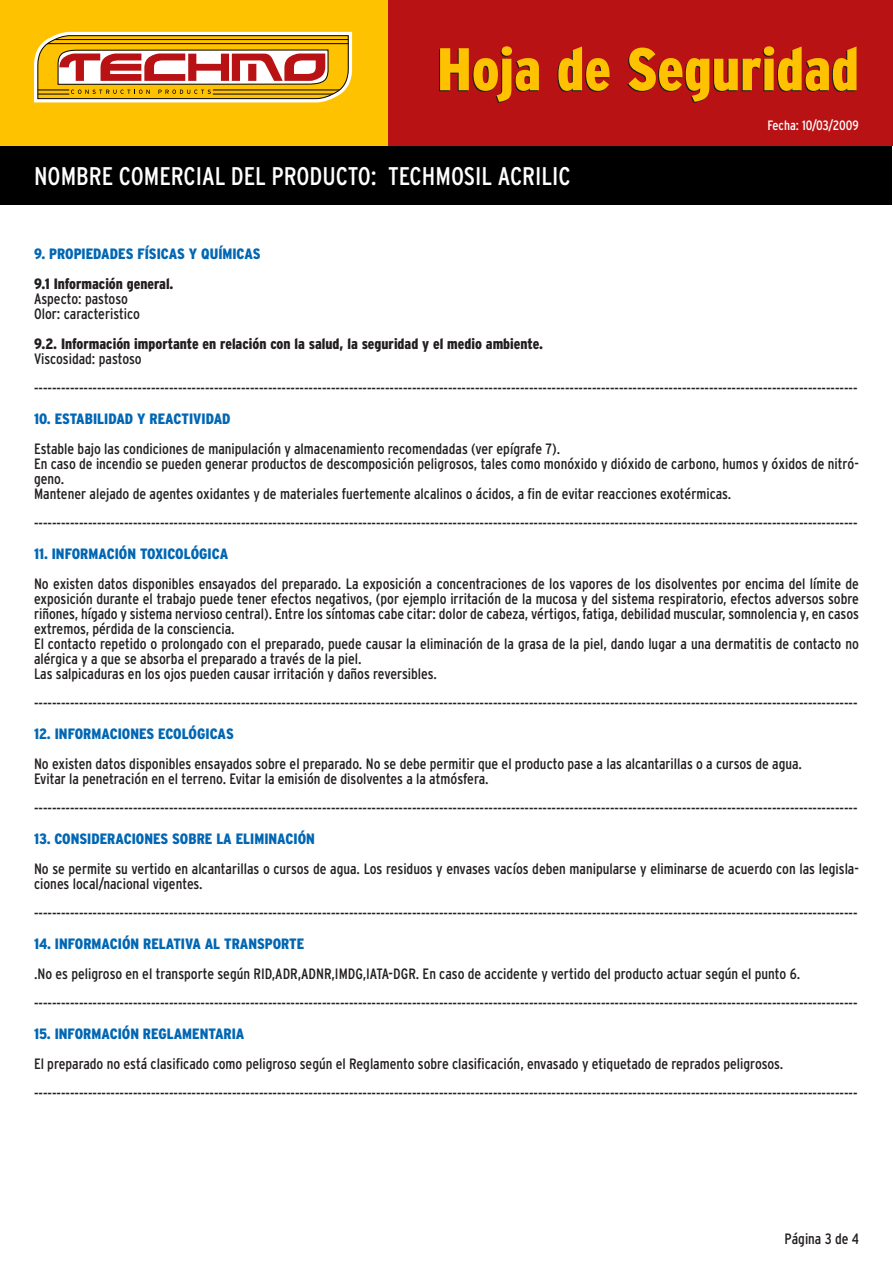
<style>
.page{position:relative;width:893px;height:1263px;background:#fff}
.page>*{position:absolute;margin:0;border:0;box-sizing:border-box;transform-origin:0 0}
.t1{font:900 condensed 60px "Interstate";color:#ffc200}
.t2{font:condensed 25.5px "Interstate";color:#fff}
.general{font:condensed 15px/15px "Interstate";color:#231f20}
.ladillo_azul{font:900 condensed 15px "Interstate";color:#0166b3}
.general-2{font:900 condensed 15px "Interstate";color:#231f20}
.t3{font:condensed 13.5px "Interstate";color:#fff}
</style>
<div class="page">
<div style="left:0;top:104px;width:892px;height:101px;background:#000"></div>
<div style="left:0;top:0;width:892px;height:145px;background:#ffc200"></div>
<div style="left:388px;top:0;width:504px;height:145px;background:#b81214"></div>
<svg style="left:34px;top:31px;width:319px;height:72px"></svg>
<h1 class="t1" style="left:437px;top:36px;width:423px">Hoja de Seguridad</h1>
<h2 class="t2" style="left:34px;top:162px;width:538px">NOMBRE COMERCIAL DEL PRODUCTO: TECHMOSIL ACRILIC</h2>
<p class="t3" style="left:767px;top:117px;width:93px">Fecha: 10/03/2009</p>
<p class="ladillo_azul" style="left:34px;top:245px;width:228px">9. PROPIEDADES FÍSICAS Y QUÍMICAS</p>
<p class="general-2" style="left:34px;top:275px;width:141px">9.1 Información general.</p>
<p class="general" style="left:34px;top:291px;width:95px">Aspecto: pastoso</p>
<p class="general" style="left:34px;top:306px;width:108px">Olor: caracteristico</p>
<p class="general-2" style="left:34px;top:335px;width:510px">9.2. Información importante en relación con la salud, la seguridad y el medio ambiente.</p>
<p class="general" style="left:34px;top:351px;width:109px">Viscosidad: pastoso</p>
<p class="general" style="left:34px;top:381px;width:825px">---------------------------------------------------------------------------------------------------------------------------------------------------------------------------------------</p>
<p class="ladillo_azul" style="left:34px;top:410px;width:198px">10. ESTABILIDAD Y REACTIVIDAD</p>
<p class="general" style="left:34px;top:441px;width:528px">Estable bajo las condiciones de manipulación y almacenamiento recomendadas (ver epígrafe 7).</p>
<p class="general" style="left:34px;top:456px;width:826px">En caso de incendio se pueden generar productos de descomposición peligrosos, tales como monóxido y dióxido de carbono, humos y óxidos de nitró&shy;geno.</p>
<p class="general" style="left:34px;top:486px;width:699px">Mantener alejado de agentes oxidantes y de materiales fuertemente alcalinos o ácidos, a fin de evitar reacciones exotérmicas.</p>
<p class="general" style="left:34px;top:516px;width:825px">---------------------------------------------------------------------------------------------------------------------------------------------------------------------------------------</p>
<p class="ladillo_azul" style="left:34px;top:545px;width:196px">11. INFORMACIÓN TOXICOLÓGICA</p>
<p class="general" style="left:34px;top:576px;width:826px;text-align:justify">No existen datos disponibles ensayados del preparado. La exposición a concentraciones de los vapores de los disolventes por encima del límite de exposición durante el trabajo puede tener efectos negativos, (por ejemplo irritación de la mucosa y del sistema respiratorio, efectos adversos sobre riñones, hígado y sistema nervioso central). Entre los síntomas cabe citar: dolor de cabeza, vértigos, fatiga, debilidad muscular, somnolencia y, en casos extremos, pérdida de la consciencia.</p>
<p class="general" style="left:34px;top:636px;width:826px">El contacto repetido o prolongado con el preparado, puede causar la eliminación de la grasa de la piel, dando lugar a una dermatitis de contacto no alérgica y a que se absorba el preparado a través de la piel.</p>
<p class="general" style="left:34px;top:666px;width:404px">Las salpicaduras en los ojos pueden causar irritación y daños reversibles.</p>
<p class="general" style="left:34px;top:696px;width:825px">---------------------------------------------------------------------------------------------------------------------------------------------------------------------------------------</p>
<p class="ladillo_azul" style="left:34px;top:725px;width:201px">12. INFORMACIONES ECOLÓGICAS</p>
<p class="general" style="left:34px;top:756px;width:770px">No existen datos disponibles ensayados sobre el preparado. No se debe permitir que el producto pase a las alcantarillas o a cursos de agua.</p>
<p class="general" style="left:34px;top:771px;width:456px">Evitar la penetración en el terreno. Evitar la emisión de disolventes a la atmósfera.</p>
<p class="general" style="left:34px;top:801px;width:825px">---------------------------------------------------------------------------------------------------------------------------------------------------------------------------------------</p>
<p class="ladillo_azul" style="left:34px;top:830px;width:282px">13. CONSIDERACIONES SOBRE LA ELIMINACIÓN</p>
<p class="general" style="left:34px;top:861px;width:826px">No se permite su vertido en alcantarillas o cursos de agua. Los residuos y envases vacíos deben manipularse y eliminarse de acuerdo con las legisla&shy;ciones local/nacional vigentes.</p>
<p class="general" style="left:34px;top:906px;width:825px">---------------------------------------------------------------------------------------------------------------------------------------------------------------------------------------</p>
<p class="ladillo_azul" style="left:34px;top:935px;width:272px">14. INFORMACIÓN RELATIVA AL TRANSPORTE</p>
<p class="general" style="left:34px;top:966px;width:768px">.No es peligroso en el transporte según RID,ADR,ADNR,IMDG,IATA-DGR. En caso de accidente y vertido del producto actuar según el punto 6.</p>
<p class="general" style="left:34px;top:996px;width:825px">---------------------------------------------------------------------------------------------------------------------------------------------------------------------------------------</p>
<p class="ladillo_azul" style="left:34px;top:1025px;width:212px">15. INFORMACIÓN REGLAMENTARIA</p>
<p class="general" style="left:34px;top:1056px;width:751px">El preparado no está clasificado como peligroso según el Reglamento sobre clasificación, envasado y etiquetado de reprados peligrosos.</p>
<p class="general" style="left:34px;top:1086px;width:825px">---------------------------------------------------------------------------------------------------------------------------------------------------------------------------------------</p>
<p class="general" style="left:785px;top:1231px;width:76px">Página 3 de 4</p>
</div>
